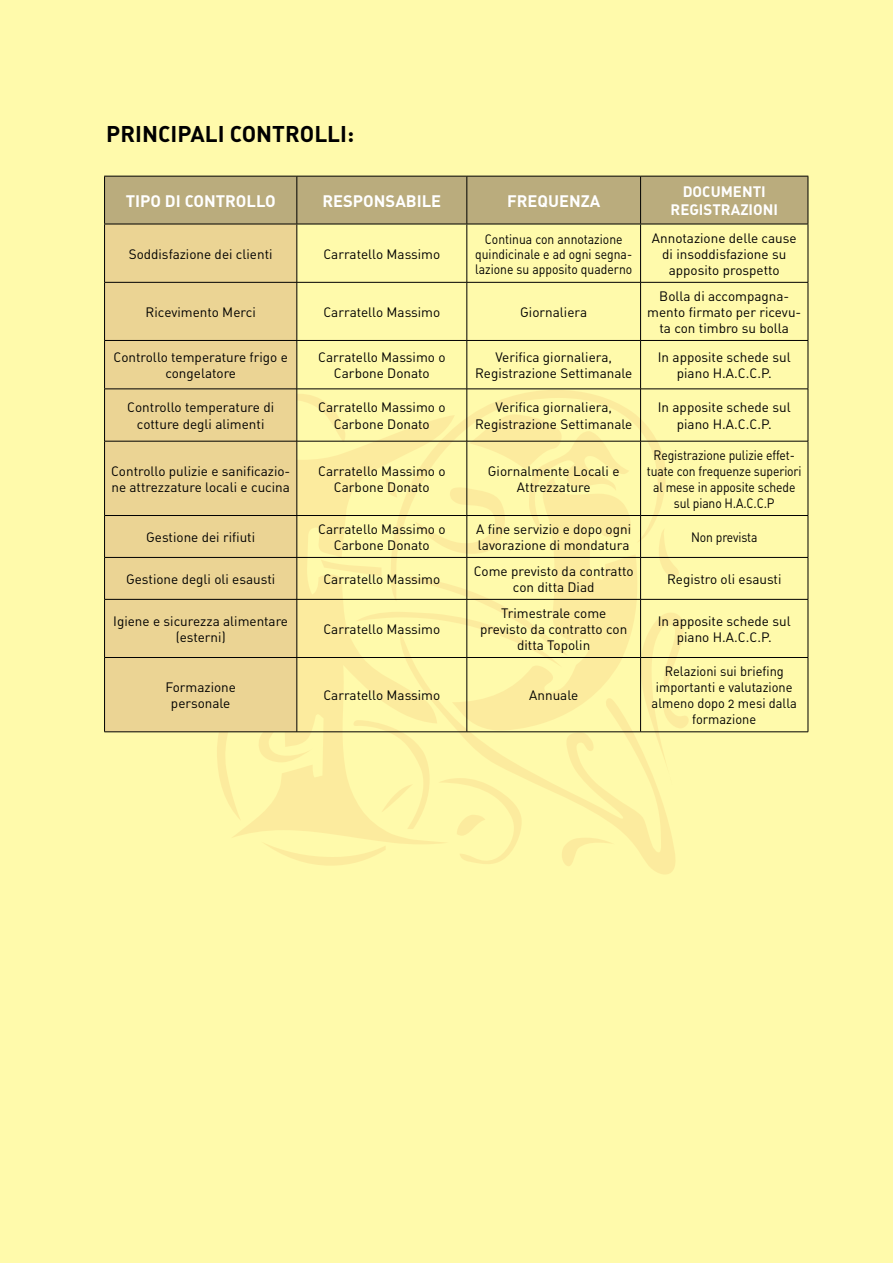
<style>
.page{position:relative;width:893px;height:1263px;background:#fffaab}
.page>*{position:absolute;margin:0;border:0;box-sizing:border-box;transform-origin:0 0}
.t1{font:22.5px "DIN Bold Alternate";color:#000}
.t2{font:16.5px "DIN Bold Alternate";color:#fff}
.t3{font:15px/18px "DIN Bold Alternate";color:#fff;text-align:center}
.t4{font:13.5px/16.2px "DIN Regular Alternate";color:#000;text-align:center}
.t5{font:13.5px/16.2px "DIN Regular Alternate";color:#000;text-align:center;scale:.9 1}
.t6{font:13.5px/16.2px "DIN Regular Alternate";color:#000;text-align:center;scale:.95 1}
</style>
<div class="page">
<svg style="left:466px;top:390px;width:200px;height:211px"></svg>
<svg style="left:657px;top:528px;width:23px;height:51px"></svg>
<svg style="left:629px;top:477px;width:8px;height:152px"></svg>
<svg style="left:641px;top:612px;width:49px;height:121px"></svg>
<svg style="left:629px;top:629px;width:47px;height:245px"></svg>
<svg style="left:203px;top:394px;width:426px;height:472px"></svg>
<div style="left:105px;top:177px;width:703px;height:47px;background:#baac7d"></div>
<div style="left:105px;top:225px;width:192px;height:506px;background:#ebd494"></div>
<hr style="left:104px;top:176px;width:193px;height:1px;background:#000">
<hr style="left:104px;top:176px;width:1px;height:48px;background:#000">
<hr style="left:297px;top:176px;width:170px;height:1px;background:#000">
<hr style="left:296px;top:176px;width:1px;height:48px;background:#000">
<hr style="left:467px;top:176px;width:174px;height:1px;background:#000">
<hr style="left:466px;top:176px;width:1px;height:48px;background:#000">
<hr style="left:641px;top:176px;width:167px;height:1px;background:#000">
<hr style="left:640px;top:176px;width:1px;height:48px;background:#000">
<hr style="left:808px;top:176px;width:1px;height:48px;background:#000">
<hr style="left:104px;top:224px;width:193px;height:1px;background:#000">
<hr style="left:297px;top:224px;width:170px;height:1px;background:#000">
<hr style="left:467px;top:224px;width:174px;height:1px;background:#000">
<hr style="left:641px;top:224px;width:167px;height:1px;background:#000">
<hr style="left:104px;top:224px;width:1px;height:58px;background:#000">
<hr style="left:297px;top:224px;width:1px;height:58px;background:#000">
<hr style="left:104px;top:282px;width:193px;height:1px;background:#000">
<hr style="left:104px;top:282px;width:1px;height:58px;background:#000">
<hr style="left:297px;top:282px;width:1px;height:58px;background:#000">
<hr style="left:104px;top:340px;width:193px;height:1px;background:#000">
<hr style="left:104px;top:341px;width:1px;height:48px;background:#000">
<hr style="left:297px;top:341px;width:1px;height:48px;background:#000">
<hr style="left:104px;top:389px;width:193px;height:1px;background:#000">
<hr style="left:104px;top:389px;width:1px;height:52px;background:#000">
<hr style="left:297px;top:389px;width:1px;height:52px;background:#000">
<hr style="left:104px;top:441px;width:193px;height:1px;background:#000">
<hr style="left:104px;top:441px;width:1px;height:74px;background:#000">
<hr style="left:297px;top:441px;width:1px;height:74px;background:#000">
<hr style="left:104px;top:515px;width:193px;height:1px;background:#000">
<hr style="left:104px;top:516px;width:1px;height:41px;background:#000">
<hr style="left:297px;top:516px;width:1px;height:41px;background:#000">
<hr style="left:104px;top:557px;width:193px;height:1px;background:#000">
<hr style="left:104px;top:558px;width:1px;height:41px;background:#000">
<hr style="left:297px;top:558px;width:1px;height:41px;background:#000">
<hr style="left:104px;top:599px;width:193px;height:1px;background:#000">
<hr style="left:104px;top:599px;width:1px;height:58px;background:#000">
<hr style="left:297px;top:599px;width:1px;height:58px;background:#000">
<hr style="left:104px;top:657px;width:193px;height:1px;background:#000">
<hr style="left:104px;top:658px;width:1px;height:74px;background:#000">
<hr style="left:297px;top:658px;width:1px;height:74px;background:#000">
<hr style="left:104px;top:731px;width:193px;height:1px;background:#000">
<hr style="left:467px;top:224px;width:1px;height:58px;background:#000">
<hr style="left:640px;top:224px;width:1px;height:58px;background:#000">
<hr style="left:808px;top:224px;width:1px;height:58px;background:#000">
<hr style="left:297px;top:282px;width:170px;height:1px;background:#000">
<hr style="left:467px;top:282px;width:174px;height:1px;background:#000">
<hr style="left:467px;top:282px;width:1px;height:58px;background:#000">
<hr style="left:641px;top:282px;width:167px;height:1px;background:#000">
<hr style="left:640px;top:282px;width:1px;height:58px;background:#000">
<hr style="left:808px;top:282px;width:1px;height:58px;background:#000">
<hr style="left:297px;top:340px;width:170px;height:1px;background:#000">
<hr style="left:467px;top:340px;width:174px;height:1px;background:#000">
<hr style="left:467px;top:341px;width:1px;height:48px;background:#000">
<hr style="left:641px;top:340px;width:167px;height:1px;background:#000">
<hr style="left:640px;top:341px;width:1px;height:48px;background:#000">
<hr style="left:808px;top:341px;width:1px;height:48px;background:#000">
<hr style="left:297px;top:389px;width:170px;height:1px;background:#000">
<hr style="left:467px;top:389px;width:174px;height:1px;background:#000">
<hr style="left:467px;top:389px;width:1px;height:52px;background:#000">
<hr style="left:641px;top:389px;width:167px;height:1px;background:#000">
<hr style="left:640px;top:389px;width:1px;height:52px;background:#000">
<hr style="left:808px;top:389px;width:1px;height:52px;background:#000">
<hr style="left:297px;top:441px;width:170px;height:1px;background:#000">
<hr style="left:467px;top:441px;width:174px;height:1px;background:#000">
<hr style="left:467px;top:441px;width:1px;height:74px;background:#000">
<hr style="left:641px;top:441px;width:167px;height:1px;background:#000">
<hr style="left:640px;top:441px;width:1px;height:74px;background:#000">
<hr style="left:808px;top:441px;width:1px;height:74px;background:#000">
<hr style="left:297px;top:515px;width:170px;height:1px;background:#000">
<hr style="left:467px;top:515px;width:174px;height:1px;background:#000">
<hr style="left:467px;top:516px;width:1px;height:41px;background:#000">
<hr style="left:641px;top:515px;width:167px;height:1px;background:#000">
<hr style="left:640px;top:516px;width:1px;height:41px;background:#000">
<hr style="left:808px;top:516px;width:1px;height:41px;background:#000">
<hr style="left:297px;top:557px;width:170px;height:1px;background:#000">
<hr style="left:467px;top:557px;width:174px;height:1px;background:#000">
<hr style="left:467px;top:558px;width:1px;height:41px;background:#000">
<hr style="left:641px;top:557px;width:167px;height:1px;background:#000">
<hr style="left:640px;top:558px;width:1px;height:41px;background:#000">
<hr style="left:808px;top:558px;width:1px;height:41px;background:#000">
<hr style="left:297px;top:599px;width:170px;height:1px;background:#000">
<hr style="left:467px;top:599px;width:174px;height:1px;background:#000">
<hr style="left:467px;top:599px;width:1px;height:58px;background:#000">
<hr style="left:641px;top:599px;width:167px;height:1px;background:#000">
<hr style="left:640px;top:599px;width:1px;height:58px;background:#000">
<hr style="left:808px;top:599px;width:1px;height:58px;background:#000">
<hr style="left:297px;top:657px;width:170px;height:1px;background:#000">
<hr style="left:467px;top:657px;width:174px;height:1px;background:#000">
<hr style="left:467px;top:658px;width:1px;height:74px;background:#000">
<hr style="left:641px;top:657px;width:167px;height:1px;background:#000">
<hr style="left:640px;top:658px;width:1px;height:74px;background:#000">
<hr style="left:808px;top:658px;width:1px;height:74px;background:#000">
<hr style="left:297px;top:731px;width:170px;height:1px;background:#000">
<hr style="left:467px;top:731px;width:174px;height:1px;background:#000">
<hr style="left:641px;top:731px;width:167px;height:1px;background:#000">
<h1 class="t1" style="left:106px;top:119px;width:249px">PRINCIPALI CONTROLLI:</h1>
<p class="t2" style="left:126px;top:190px;width:151px">TIPO DI CONTROLLO</p>
<p class="t2" style="left:322px;top:190px;width:120px">RESPONSABILE</p>
<p class="t2" style="left:507px;top:190px;width:95px">FREQUENZA</p>
<p class="t3" style="left:670px;top:182px;width:109px">DOCUMENTI<br>REGISTRAZIONI</p>
<p class="t4" style="left:129px;top:246px;width:145px">Soddisfazione dei clienti</p>
<p class="t4" style="left:323px;top:246px;width:118px">Carratello Massimo</p>
<p class="t5" style="left:475px;top:231px;width:176px;line-height:15px">Continua con annotazione quindicinale e ad ogni segna&shy;lazione su apposito quaderno</p>
<p class="t4" style="left:652px;top:229px;width:146px">Annotazione delle cause di insoddisfazione su apposito prospetto</p>
<p class="t4" style="left:146px;top:304px;width:112px">Ricevimento Merci</p>
<p class="t4" style="left:323px;top:304px;width:118px">Carratello Massimo</p>
<p class="t4" style="left:520px;top:304px;width:68px">Giornaliera</p>
<p class="t4" style="left:647px;top:287px;width:156px">Bolla di accompagna&shy;mento firmato per ricevu&shy;ta con timbro su bolla</p>
<p class="t4" style="left:113px;top:349px;width:176px">Controllo temperature frigo e congelatore</p>
<p class="t4" style="left:318px;top:349px;width:129px">Carratello Massimo o<br>Carbone Donato</p>
<p class="t4" style="left:475px;top:349px;width:159px">Verifica giornaliera,<br>Registrazione Settimanale</p>
<p class="t4" style="left:658px;top:349px;width:134px">In apposite schede sul piano H.A.C.C.P.</p>
<p class="t4" style="left:127px;top:399px;width:148px">Controllo temperature di cotture degli alimenti</p>
<p class="t4" style="left:318px;top:399px;width:129px">Carratello Massimo o<br>Carbone Donato</p>
<p class="t4" style="left:475px;top:399px;width:159px">Verifica giornaliera,<br>Registrazione Settimanale</p>
<p class="t4" style="left:658px;top:399px;width:134px">In apposite schede sul piano H.A.C.C.P.</p>
<p class="t4" style="left:111px;top:462px;width:181px;text-align:left">Controllo pulizie e sanificazio&shy;ne attrezzature locali e cucina</p>
<p class="t4" style="left:318px;top:462px;width:129px">Carratello Massimo o<br>Carbone Donato</p>
<p class="t4" style="left:488px;top:462px;width:133px">Giornalmente Locali e<br>Attrezzature</p>
<p class="t5" style="left:647px;top:446px;width:173px">Registrazione pulizie effet&shy;tuate con frequenze superiori al mese in apposite schede sul piano H.A.C.C.P</p>
<p class="t4" style="left:146px;top:529px;width:111px">Gestione dei rifiuti</p>
<p class="t4" style="left:318px;top:521px;width:129px">Carratello Massimo o<br>Carbone Donato</p>
<p class="t4" style="left:476px;top:521px;width:156px;text-align:left">A fine servizio e dopo ogni lavorazione di mondatura</p>
<p class="t5" style="left:691px;top:529px;width:75px">Non prevista</p>
<p class="t4" style="left:126px;top:571px;width:151px">Gestione degli oli esausti</p>
<p class="t4" style="left:323px;top:571px;width:118px">Carratello Massimo</p>
<p class="t4" style="left:474px;top:562px;width:162px">Come previsto da contratto con ditta Diad</p>
<p class="t4" style="left:667px;top:571px;width:116px">Registro oli esausti</p>
<p class="t4" style="left:113px;top:613px;width:176px">Igiene e sicurezza alimentare (esterni)</p>
<p class="t4" style="left:323px;top:621px;width:118px">Carratello Massimo</p>
<p class="t4" style="left:480px;top:604px;width:149px">Trimestrale come previsto da contratto con ditta Topolin</p>
<p class="t4" style="left:658px;top:613px;width:134px">In apposite schede sul piano H.A.C.C.P.</p>
<p class="t4" style="left:165px;top:679px;width:72px">Formazione personale</p>
<p class="t4" style="left:323px;top:687px;width:118px">Carratello Massimo</p>
<p class="t4" style="left:529px;top:687px;width:50px">Annuale</p>
<p class="t6" style="left:652px;top:663px;width:154px">Relazioni sui briefing importanti e valutazione almeno dopo 2 mesi dalla formazione</p>
</div>
